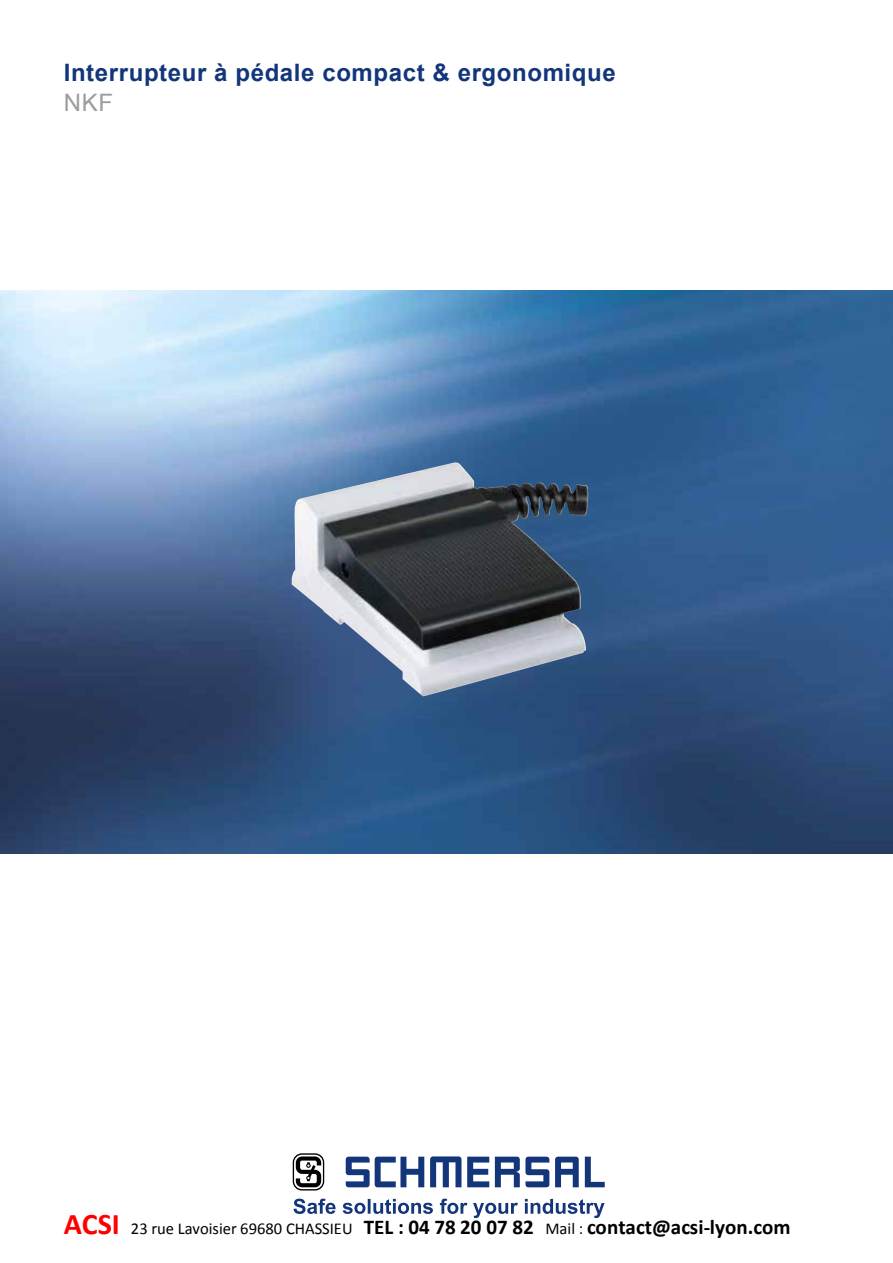
<style>
.page{position:relative;width:893px;height:1263px;background:#fff}
.page>*{position:absolute;margin:0;border:0;box-sizing:border-box;transform-origin:0 0}
.t1{font:700 24px "Arial";letter-spacing:.025em;color:#13357a}
.t2{font:24px "Arial";color:#9d9d9c}
.t3{font:700 21px "Calibri";color:#000}
.s1{font-size:30px;color:#f00}
.s2{font-weight:400;font-size:16.5px}
</style>
<div class="page">
<svg style="left:293px;top:1153px;width:31px;height:37px"></svg>
<svg style="left:346px;top:1157px;width:78px;height:30px"></svg>
<svg style="left:467px;top:1157px;width:22px;height:30px"></svg>
<svg style="left:585px;top:1157px;width:20px;height:30px"></svg>
<svg style="left:430px;top:1156px;width:31px;height:31px"></svg>
<svg style="left:495px;top:1157px;width:54px;height:30px"></svg>
<svg style="left:555px;top:1157px;width:24px;height:30px"></svg>
<svg style="left:293px;top:1199px;width:311px;height:19px"></svg>
<img style="left:0;top:290px;width:893px;height:563px">
<img style="left:291px;top:463px;width:297px;height:233px">
<p class="t1" style="left:64px;top:57px;width:553px">Interrupteur à pédale compact &amp; ergonomique</p>
<p class="t2" style="left:64px;top:86px;width:51px">NKF</p>
<p class="t3" style="left:64px;top:1220px;width:728px"><span class="s1">ACSI</span> <span class="s2">23 rue Lavoisier 69680 CHASSIEU</span> TEL : 04 78 20 07 82 <span class="s2">Mail :</span> contact@acsi-lyon.com</p>
</div>
